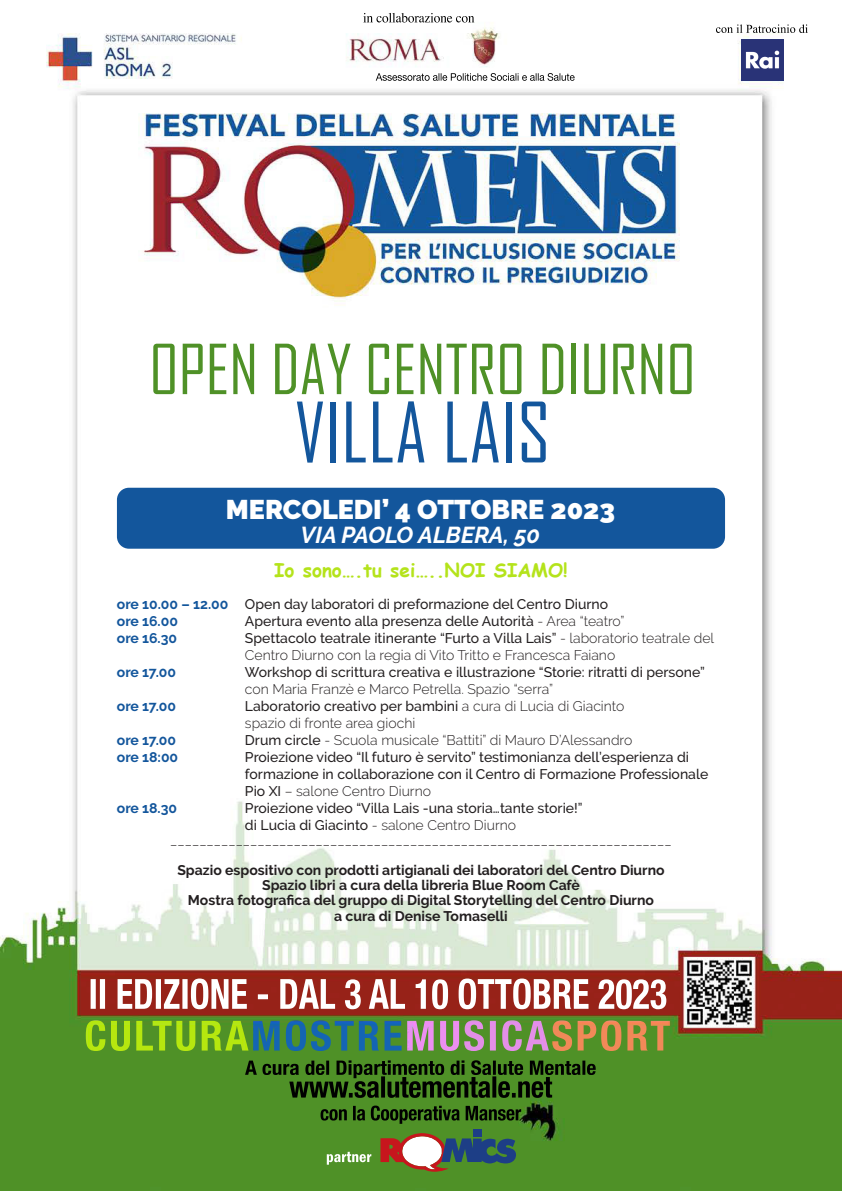
<style>
.page{position:relative;width:842px;height:1191px;background:#fff}
.page>*{position:absolute;margin:0;border:0;box-sizing:border-box;transform-origin:0 0}
.t1{font:79.7px "Agency FB";color:#13569c}
.t2{font:66px "Agency FB";color:#4f9127}
.t3{font:900 27px "Raleway";color:#fff}
.t4{font:italic 700 23px "Raleway";color:#fff}
.t5{font:700 19px "Comic Sans MS";color:#b4e31b}
.t6{font:500 14px/17px "Raleway";color:#231f20}
.t7{font:300 14px/17px "Raleway";color:#231f20}
.t8{font:700 14px "Raleway";color:#231f20}
.t9{font:700 14px "Raleway";color:#13569c}
.s1{font-weight:700;color:#13569c}
.s2{font-weight:300}
.s3{font-weight:500}
</style>
<div class="page">
<img style="left:0;top:16px;width:842px;height:1175px">
<img style="left:364px;top:13px;width:69px;height:9px">
<img style="left:490px;top:73px;width:70px;height:8px">
<img style="left:305px;top:1060px;width:280px;height:15px">
<img style="left:191px;top:978px;width:397px;height:31px">
<img style="left:502px;top:1020px;width:119px;height:31px">
<div style="left:723px;top:12px;width:77px;height:15px;background:#fff"></div>
<svg style="left:716px;top:24px;width:92px;height:9px"></svg>
<img style="left:741px;top:39px;width:42px;height:42px">
<div style="left:310px;top:1128px;width:211px;height:59px;background:#4f9127"></div>
<svg style="left:380px;top:1133px;width:136px;height:38px"></svg>
<div style="left:473px;top:1129px;width:9px;height:7px;background:#1d3e86"></div>
<svg style="left:327px;top:1151px;width:44px;height:13px"></svg>
<div style="left:117px;top:488px;width:608px;height:61px;background:#13569c;border-radius:12px"></div>
<p class="t2" style="left:149px;top:329px;width:548px">OPEN DAY CENTRO DIURNO</p>
<p class="t1" style="left:294px;top:384px;width:257px">VILLA LAIS</p>
<p class="t3" style="left:226px;top:494px;width:391px">MERCOLEDI’ 4 OTTOBRE 2023</p>
<p class="t4" style="left:301px;top:521px;width:241px">VIA PAOLO ALBERA, 50</p>
<p class="t5" style="left:274px;top:556px;width:295px">Io sono….tu sei…..NOI SIAMO!</p>
<p class="t6" style="left:117px;top:595px;width:493px"><span class="s1">ore 10.00 – 12.00</span> Open day laboratori di preformazione del Centro Diurno</p>
<p class="t9" style="left:117px;top:613px;width:63px">ore 16.00</p>
<p class="t6" style="left:245px;top:612px;width:381px">Apertura evento alla presenza delle Autorità <span class="s2">- Area “teatro”</span></p>
<p class="t9" style="left:117px;top:630px;width:62px">ore 16.30</p>
<p class="t7" style="left:245px;top:629px;width:471px"><span class="s3">Spettacolo teatrale itinerante “Furto a Villa Lais”</span> - laboratorio teatrale del<br>Centro Diurno con la regia di Vito Tritto e Francesca Faiano</p>
<p class="t9" style="left:117px;top:664px;width:61px">ore 17.00</p>
<p class="t6" style="left:245px;top:663px;width:461px">Workshop di scrittura creativa e illustrazione “Storie: ritratti di persone”</p>
<p class="t7" style="left:245px;top:680px;width:310px">con Maria Franzè e Marco Petrella. Spazio “serra”</p>
<p class="t9" style="left:117px;top:698px;width:61px">ore 17.00</p>
<p class="t6" style="left:245px;top:697px;width:381px">Laboratorio creativo per bambini <span class="s2">a cura di Lucia di Giacinto</span></p>
<p class="t7" style="left:245px;top:714px;width:172px">spazio di fronte area giochi</p>
<p class="t9" style="left:117px;top:732px;width:61px">ore 17.00</p>
<p class="t7" style="left:245px;top:731px;width:389px"><span class="s3">Drum circle</span> - Scuola musicale “Battiti” di Mauro D’Alessandro</p>
<p class="t9" style="left:117px;top:749px;width:63px">ore 18:00</p>
<p class="t6" style="left:245px;top:748px;width:465px">Proiezione video “Il futuro è servito” testimonianza dell’esperienza di formazione in collaborazione con il Centro di Formazione Professionale</p>
<p class="t7" style="left:245px;top:782px;width:188px"><span class="s3">Pio XI</span> – salone Centro Diurno</p>
<p class="t9" style="left:117px;top:800px;width:62px">ore 18.30</p>
<p class="t6" style="left:245px;top:799px;width:339px">Proiezione video “Villa Lais -una storia…tante storie!”</p>
<p class="t7" style="left:245px;top:816px;width:273px"><span class="s3">di Lucia di Giacinto</span> - salone Centro Diurno</p>
<p class="t7" style="left:170px;top:831px;width:503px">_____________________________________________________________________</p>
<p class="t8" style="left:177px;top:862px;width:489px">Spazio espositivo con prodotti artigianali dei laboratori del Centro Diurno</p>
<p class="t8" style="left:262px;top:877px;width:319px">Spazio libri a cura della libreria Blue Room Cafè</p>
<p class="t8" style="left:188px;top:892px;width:467px">Mostra fotografica del gruppo di Digital Storytelling del Centro Diurno</p>
<p class="t8" style="left:334px;top:907px;width:175px">a cura di Denise Tomaselli</p>
</div>
